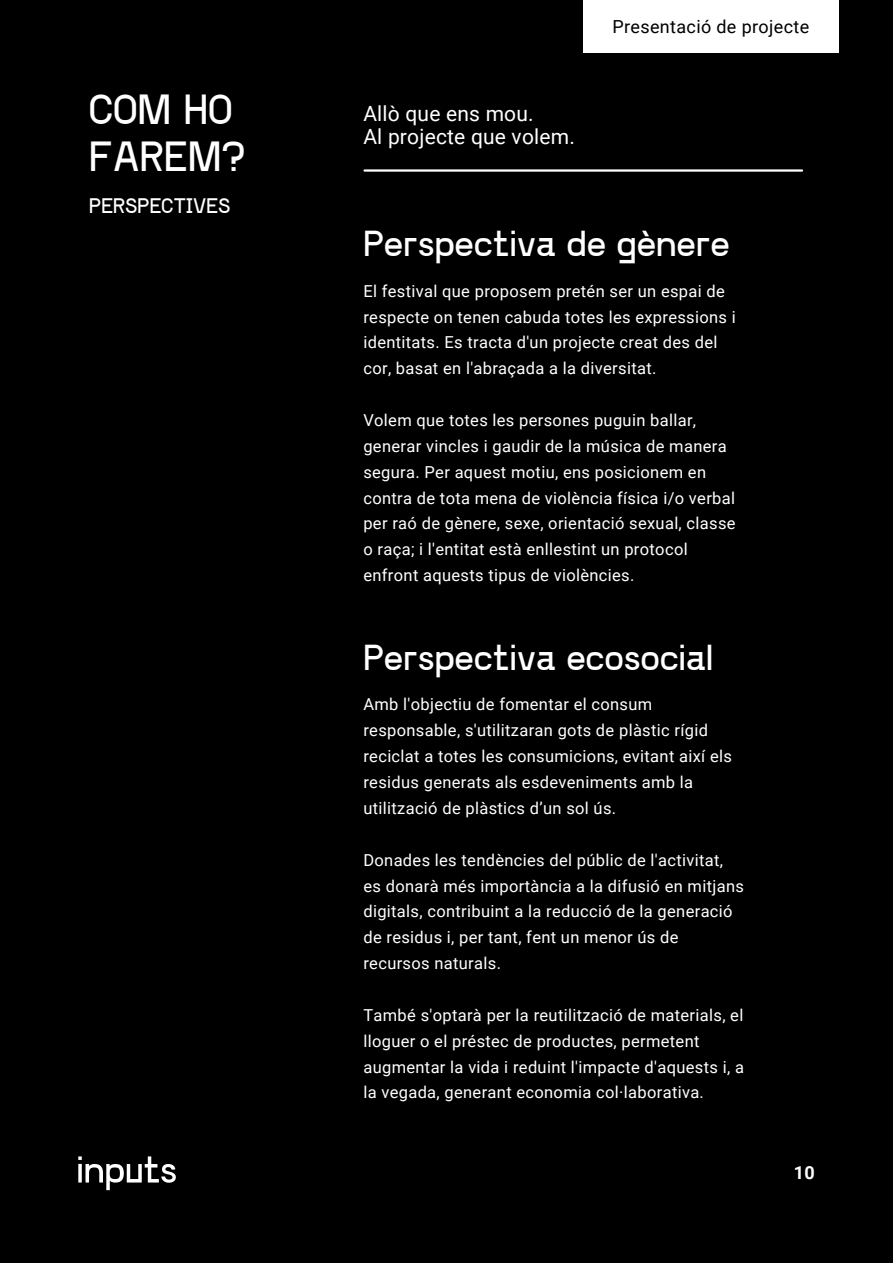
<style>
.page{position:relative;width:893px;height:1264px;background:#fff}
.page>*{position:absolute;margin:0;border:0;box-sizing:border-box;transform-origin:0 0}
.t1{font:42px/47.2px "SK Concretica";letter-spacing:.01em;color:#fff}
.t2{font:36px "SK Concretica";letter-spacing:.01em;color:#fff}
.t3{font:21px/23.5px "Roboto";letter-spacing:.01em;color:#fff}
.t4{font:21px "SK Concretica";letter-spacing:.01em;color:#fff}
.t5{font:18px "Roboto";letter-spacing:.02em;color:#000}
.t6{font:700 18px "Roboto";color:#fff}
.t7{font:16.5px/25.8px "Roboto";letter-spacing:.02em;color:#fff}
</style>
<div class="page">
<div style="left:0;top:0;width:892px;height:1262px;background:#000"></div>
<svg style="left:78px;top:1156px;width:98px;height:34px"></svg>
<div style="left:583px;top:0;width:255px;height:53px;background:#fff"></div>
<hr style="left:364px;top:169px;width:438px;height:3px;background:#fff">
<h1 class="t1" style="left:89px;top:90px;width:158px">COM HO<br>FAREM?</h1>
<p class="t4" style="left:89px;top:197px;width:143px">PERSPECTIVES</p>
<p class="t3" style="left:363px;top:102px;width:213px">Allò que ens mou.<br>Al projecte que volem.</p>
<p class="t5" style="left:612px;top:16px;width:198px">Presentació de projecte</p>
<h2 class="t2" style="left:363px;top:229px;width:367px">Perspectiva de gènere</h2>
<p class="t7" style="left:363px;top:278px;width:374px">El festival que proposem pretén ser un espai de respecte on tenen cabuda totes les expressions i identitats. Es tracta d'un projecte creat des del cor, basat en l'abraçada a la diversitat.</p>
<p class="t7" style="left:363px;top:407px;width:373px">Volem que totes les persones puguin ballar, generar vincles i gaudir de la música de manera segura. Per aquest motiu, ens posicionem en contra de tota mena de violència física i/o verbal per raó de gènere, sexe, orientació sexual, classe o raça; i l'entitat està enllestint un protocol enfront aquests tipus de violències.</p>
<h2 class="t2" style="left:363px;top:643px;width:351px">Perspectiva ecosocial</h2>
<p class="t7" style="left:363px;top:692px;width:370px">Amb l'objectiu de fomentar el consum responsable, s'utilitzaran gots de plàstic rígid reciclat a totes les consumicions, evitant així els residus generats als esdeveniments amb la utilització de plàstics d’un sol ús.</p>
<p class="t7" style="left:363px;top:847px;width:382px">Donades les tendències del públic de l'activitat, es donarà més importància a la difusió en mitjans digitals, contribuint a la reducció de la generació de residus i, per tant, fent un menor ús de recursos naturals.</p>
<p class="t7" style="left:363px;top:1002px;width:382px">També s'optarà per la reutilització de materials, el lloguer o el préstec de productes, permetent augmentar la vida i reduint l'impacte d'aquests i, a la vegada, generant economia col·laborativa.</p>
<p class="t6" style="left:793px;top:1161px;width:22px">10</p>
</div>
